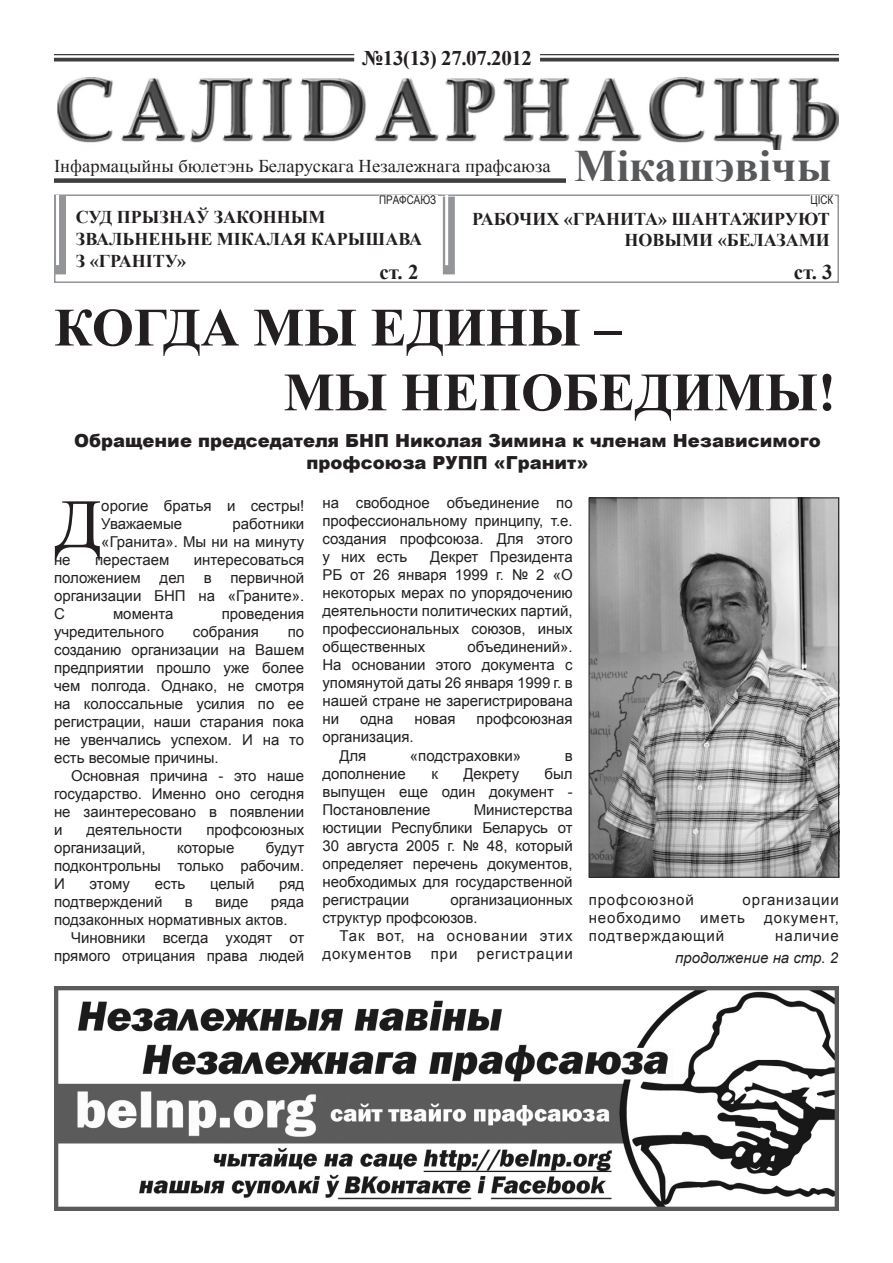
<style>
.page{position:relative;width:893px;height:1263px;background:#fff}
.page>*{position:absolute;margin:0;border:0;box-sizing:border-box;transform-origin:0 0}
.t1{font:69.3px "Times New Roman";color:#231f20}
.t2{font:700 54px "Times New Roman";color:#231f20}
.t3{font:700 45px "Times New Roman";color:#57585a}
.t4{font:700 21px "Times New Roman";letter-spacing:-.02em;color:#231f20}
.t5{font:700 18px/21.6px "Times New Roman";color:#231f20}
.t6{font:900 18px/21.6px "Arial";color:#231f20;text-align:center}
.t7{font:18px "Times New Roman";color:#231f20}
.t8{font:15px/18px "Arial";color:#231f20;text-align:justify}
.t9{font:15px/18px "Arial";letter-spacing:.06em;color:#231f20}
.t10{font:italic 15px "Arial";color:#231f20}
.t11{font:12px "Arial Narrow";color:#231f20}
</style>
<div class="page">
<img style="left:57px;top:77px;width:782px;height:73px">
<hr style="left:54px;top:54px;width:785px;height:1px;background:#3e3e3f">
<svg style="left:54px;top:58px;width:785px;height:4px;background:#565657"></svg>
<div style="left:356px;top:49px;width:182px;height:22px;background:#fff"></div>
<div style="left:54px;top:178px;width:785px;height:5px;background:#3e3e3f"></div>
<div style="left:566px;top:151px;width:274px;height:35px;background:#fff"></div>
<div style="left:54px;top:194px;width:785px;height:89px;border:2px solid #939598"></div>
<div style="left:443px;top:197px;width:12px;height:77px;background:#939598"></div>
<div style="left:54px;top:195px;width:12px;height:79px;background:#939598"></div>
<hr style="left:56px;top:195px;width:3px;height:70px;background:#fff">
<hr style="left:445px;top:195px;width:3px;height:70px;background:#fff">
<div style="left:379px;top:195px;width:59px;height:11px;background:#fff"></div>
<div style="left:810px;top:195px;width:24px;height:11px;background:#fff"></div>
<img style="left:54px;top:986px;width:785px;height:224px">
<img style="left:591px;top:498px;width:249px;height:379px">
<div style="left:589px;top:497px;width:250px;height:381px;border:1px solid #231f20"></div>
<p class="t4" style="left:362px;top:43px;width:171px">№13(13) 27.07.2012</p>
<p class="t7" style="left:54px;top:154px;width:498px">Інфармацыйны бюлетэнь Беларускага Незалежнага прафсаюза</p>
<p class="t3" style="left:574px;top:135px;width:259px">Мікашэвічы</p>
<p class="t11" style="left:379px;top:191px;width:59px">ПРАФСАЮЗ</p>
<p class="t11" style="left:810px;top:191px;width:24px">ЦІСК</p>
<p class="t5" style="left:76px;top:206px;width:348px">Суд прызнаў законным звальненьне Мікалая Карышава</p>
<p class="t5" style="left:76px;top:249px;width:112px">з «Граніту»</p>
<p class="t5" style="left:472px;top:208px;width:359px;text-align:right">Рабочих «Гранита» шантажируют новыми «БелАЗами</p>
<p class="t4" style="left:379px;top:257px;width:41px">ст. 2</p>
<p class="t4" style="left:794px;top:258px;width:41px">ст. 3</p>
<p class="t2" style="left:54px;top:290px;width:569px">Когда мы едины –</p>
<p class="t2" style="left:284px;top:355px;width:554px">мы непобедимы!</p>
<p class="t6" style="left:74px;top:429px;width:748px">Обращение председателя БНП Николая Зимина к членам Независимого профсоюза РУПП «Гранит»</p>
<p class="t8" style="left:322px;top:494px;width:252px">на свободное объединение по профессиональному принципу, т.е. создания профсоюза. Для этого у них есть</p>
<p class="t1" style="left:54px;top:477px;width:49px">Д</p>
<p class="t8" style="left:101px;top:497px;width:204px">орогие братья и сестры!<br>Уважаемые</p>
<p class="t8" style="left:101px;top:515px;width:204px;text-align:right">работники<br>«Гранита». Мы ни на минуту</p>
<p class="t8" style="left:322px;top:548px;width:252px;text-indent:108px">Декрет Президента РБ от 26 января 1999 г. № 2 «О некоторых мерах по упорядочению деятельности политических партий, профессиональных союзов, иных общественных</p>
<p class="t8" style="left:54px;top:551px;width:252px;text-indent:140px">интересоваться положением дел в первичной организации БНП на «Граните».<br>С</p>
<p class="t8" style="left:54px;top:551px;width:18px">не</p>
<p class="t8" style="left:95px;top:551px;width:76px">перестаем</p>
<p class="t8" style="left:113px;top:605px;width:62px">момента</p>
<p class="t8" style="left:222px;top:605px;width:84px">проведения</p>
<p class="t8" style="left:54px;top:623px;width:112px">учредительного</p>
<p class="t8" style="left:193px;top:623px;width:68px">собрания</p>
<p class="t8" style="left:54px;top:623px;width:252px;text-indent:234px">по созданию организации на Вашем предприятии прошло уже более чем полгода. Однако, не смотря на колоссальные усилия по ее регистрации, наши старания пока не увенчались успехом. И на то есть весомые причины.</p>
<p class="t8" style="left:54px;top:767px;width:252px;text-indent:17px">Основная причина - это наше государство. Именно оно сегодня не заинтересовано в появлении и</p>
<p class="t8" style="left:322px;top:638px;width:252px;text-indent:145px">объединений».<br>На основании этого документа с упомянутой даты 26 января 1999 г. в нашей стране не зарегистрирована ни</p>
<p class="t8" style="left:360px;top:710px;width:35px">одна</p>
<p class="t8" style="left:415px;top:710px;width:42px">новая</p>
<p class="t8" style="left:477px;top:710px;width:98px">профсоюзная</p>
<p class="t8" style="left:322px;top:728px;width:93px">организация.</p>
<p class="t8" style="left:339px;top:746px;width:29px">Для</p>
<p class="t8" style="left:410px;top:746px;width:113px">«подстраховки»</p>
<p class="t8" style="left:565px;top:746px;width:9px">в</p>
<p class="t8" style="left:322px;top:764px;width:85px">дополнение</p>
<p class="t8" style="left:431px;top:764px;width:8px">к</p>
<p class="t8" style="left:463px;top:764px;width:57px">Декрету</p>
<p class="t8" style="left:322px;top:764px;width:252px;text-indent:222px">был выпущен еще один документ - Постановление</p>
<p class="t8" style="left:322px;top:800px;width:252px;text-indent:151px">Министерства юстиции Республики Беларусь от 30 августа 2005 г. № 48, который определяет перечень документов, необходимых для государственной регистрации</p>
<p class="t8" style="left:87px;top:821px;width:97px">деятельности</p>
<p class="t8" style="left:206px;top:821px;width:99px">профсоюзных</p>
<p class="t8" style="left:54px;top:839px;width:93px">организаций,</p>
<p class="t8" style="left:177px;top:839px;width:59px">которые</p>
<p class="t8" style="left:54px;top:839px;width:252px;text-indent:212px">будут подконтрольны только рабочим.<br>И</p>
<p class="t8" style="left:90px;top:875px;width:42px">этому</p>
<p class="t8" style="left:155px;top:875px;width:32px">есть</p>
<p class="t8" style="left:210px;top:875px;width:46px">целый</p>
<p class="t8" style="left:279px;top:875px;width:27px">ряд</p>
<p class="t8" style="left:54px;top:893px;width:110px">подтверждений</p>
<p class="t8" style="left:185px;top:893px;width:9px">в</p>
<p class="t8" style="left:215px;top:893px;width:35px">виде</p>
<p class="t9" style="left:589px;top:891px;width:107px">профсоюзной</p>
<p class="t9" style="left:742px;top:891px;width:98px">организации</p>
<p class="t9" style="left:589px;top:909px;width:94px">необходимо</p>
<p class="t8" style="left:700px;top:909px;width:46px">иметь</p>
<p class="t9" style="left:764px;top:909px;width:76px">документ,</p>
<p class="t9" style="left:589px;top:927px;width:137px">подтверждающий</p>
<p class="t9" style="left:775px;top:927px;width:65px">наличие</p>
<p class="t10" style="left:675px;top:948px;width:165px">продолжение на стр. 2</p>
<p class="t8" style="left:322px;top:890px;width:252px;text-indent:128px">организационных структур профсоюзов.</p>
<p class="t9" style="left:322px;top:926px;width:252px;text-indent:17px">Так вот, на основании этих документов</p>
<p class="t8" style="left:54px;top:893px;width:252px;text-indent:217px">ряда подзаконных нормативных актов.</p>
<p class="t8" style="left:54px;top:929px;width:252px;text-align:right">Чиновники всегда уходят от прямого отрицания права людей</p>
<p class="t8" style="left:431px;top:944px;width:28px">при</p>
<p class="t9" style="left:477px;top:944px;width:97px">регистрации</p>
</div>
